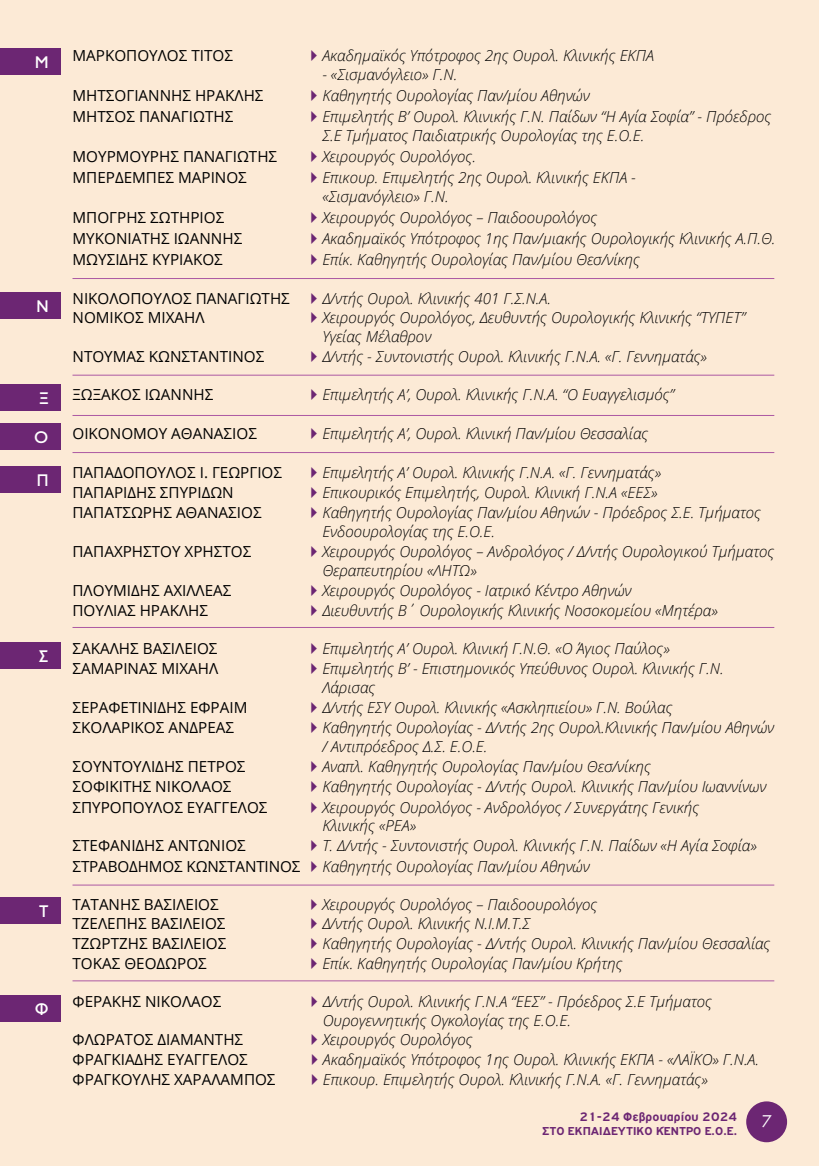
<style>
.page{position:relative;width:819px;height:1166px;background:#fcead6}
.page>*{position:absolute;margin:0;border:0;box-sizing:border-box;transform-origin:0 0}
.t1{font:500 16.97px "PF Transport";color:#fff}
.t2{font:15.75px "PF Futura Neu";color:#fff}
.t3{font:italic 300 15.22px/18.7px "Open Sans";color:#000}
.t4{font:15.22px "Open Sans";color:#000}
.t5{font:700 13.12px "PF Highway Gothic";letter-spacing:.01em;color:#6c2673}
.t6{font:700 12.25px "PF Highway Gothic";letter-spacing:.01em;color:#6c2673}
</style>
<div class="page">
<div style="left:746px;top:1101px;width:41px;height:41px;background:#6c2673;border-radius:50%"></div>
<hr style="left:72px;top:415px;width:702px;height:1px;background:#ac59a3">
<hr style="left:72px;top:375px;width:702px;height:1px;background:#ac59a3">
<hr style="left:72px;top:278px;width:702px;height:1px;background:#ac59a3">
<hr style="left:72px;top:884px;width:702px;height:1px;background:#ac59a3">
<hr style="left:72px;top:452px;width:702px;height:1px;background:#ac59a3">
<hr style="left:72px;top:627px;width:702px;height:1px;background:#ac59a3">
<hr style="left:72px;top:980px;width:702px;height:1px;background:#ac59a3">
<div style="left:0;top:48px;width:60px;height:27px;background:#6c2673"></div>
<div style="left:0;top:293px;width:60px;height:26px;background:#6c2673"></div>
<div style="left:0;top:384px;width:60px;height:26px;background:#6c2673"></div>
<div style="left:0;top:424px;width:60px;height:26px;background:#6c2673"></div>
<div style="left:0;top:467px;width:60px;height:26px;background:#6c2673"></div>
<div style="left:0;top:643px;width:60px;height:26px;background:#6c2673"></div>
<div style="left:0;top:897px;width:60px;height:27px;background:#6c2673"></div>
<div style="left:0;top:995px;width:60px;height:26px;background:#6c2673"></div>
<p class="t1" style="left:35px;top:52px;width:15px">Μ</p>
<p class="t1" style="left:37px;top:297px;width:14px">Ν</p>
<p class="t1" style="left:39px;top:388px;width:11px">Ξ</p>
<p class="t1" style="left:34px;top:428px;width:16px">Ο</p>
<p class="t1" style="left:37px;top:470px;width:13px">Π</p>
<p class="t1" style="left:39px;top:647px;width:11px">Σ</p>
<p class="t1" style="left:39px;top:901px;width:11px">Τ</p>
<p class="t1" style="left:35px;top:999px;width:15px">Φ</p>
<p class="t4" style="left:72px;top:45px;width:162px">ΜΑΡΚΌΠΟΥΛΟΣ ΤΊΤΟΣ</p>
<p class="t3" style="left:322px;top:46px;width:333px">Ακαδημαϊκός Υπότροφος 2ης Ουρολ. Κλινικής ΕΚΠΑ</p>
<p class="t3" style="left:322px;top:65px;width:136px">- «Σισμανόγλειο» Γ.Ν.</p>
<p class="t4" style="left:72px;top:85px;width:192px">ΜΗΤΣΟΓΙΆΝΝΗΣ ΗΡΑΚΛΉΣ</p>
<p class="t3" style="left:322px;top:86px;width:269px">Καθηγητής Ουρολογίας Παν/μίου Αθηνών</p>
<p class="t4" style="left:72px;top:106px;width:162px">ΜΉΤΣΟΣ ΠΑΝΑΓΙΏΤΗΣ</p>
<p class="t3" style="left:322px;top:107px;width:450px">Επιμελητής Β’ Ουρολ. Κλινικής Γ.Ν. Παίδων “Η Αγία Σοφία” - Πρόεδρος<br>Σ.Ε Τμήματος Παιδιατρικής Ουρολογίας της Ε.Ο.Ε.</p>
<p class="t4" style="left:72px;top:146px;width:206px">ΜΟΥΡΜΟΎΡΗΣ ΠΑΝΑΓΙΏΤΗΣ</p>
<p class="t3" style="left:322px;top:147px;width:155px">Χειρουργός Ουρολόγος.</p>
<p class="t4" style="left:72px;top:167px;width:176px">ΜΠΕΡΔΕΜΠΈΣ ΜΑΡΊ ΝΟΣ</p>
<p class="t3" style="left:322px;top:168px;width:315px">Επικουρ. Επιμελητής 2ης Ουρολ. Κλινικής ΕΚΠΑ - «Σισμανόγλειο» Γ.Ν.</p>
<p class="t4" style="left:72px;top:207px;width:153px">ΜΠΌΓΡΗΣ ΣΩΤΉ ΡΙΟΣ</p>
<p class="t3" style="left:322px;top:208px;width:276px">Χειρουργός Ουρολόγος – Παιδοουρολόγος</p>
<p class="t4" style="left:72px;top:228px;width:171px">ΜΥΚΟΝΙΆΤΗΣ ΙΩΆΝΝΗΣ</p>
<p class="t3" style="left:322px;top:229px;width:454px">Ακαδημαϊκός Υπότροφος 1ης Παν/μιακής Ουρολογικής Κλινικής Α.Π.Θ.</p>
<p class="t4" style="left:72px;top:249px;width:152px">ΜΩΥΣΊΔΗΣ ΚΥΡΙΆΚΟΣ</p>
<p class="t3" style="left:322px;top:250px;width:319px">Επίκ. Καθηγητής Ουρολογίας Παν/μίου Θεσ/νίκης</p>
<p class="t4" style="left:72px;top:288px;width:219px">ΝΙΚΟΛΌΠΟΥΛΟΣ ΠΑΝΑΓΙΏΤΗΣ</p>
<p class="t3" style="left:322px;top:288px;width:230px">Δ/ντής Ουρολ. Κλινικής 401 Γ.Σ.Ν.Α.</p>
<p class="t4" style="left:72px;top:307px;width:133px">ΝΟΜΙΚΌΣ ΜΙΧΑΉΛ</p>
<p class="t3" style="left:322px;top:308px;width:424px">Χειρουργός Ουρολόγος, Δευθυντής Ουρολογικής Κλινικής “ΤΥΠΕΤ”<br>Υγείας Μέλαθρον</p>
<p class="t4" style="left:72px;top:346px;width:193px">ΝΤΟΎΜΑΣ ΚΩΝΣΤΑΝΤΊ ΝΟΣ</p>
<p class="t3" style="left:322px;top:346px;width:386px">Δ/ντής - Συντονιστής Ουρολ. Κλινικής Γ.Ν.Α. «Γ. Γεννηματάς»</p>
<p class="t4" style="left:72px;top:384px;width:142px">ΞΩΞΆΚΟΣ ΙΩΆΝΝΗΣ</p>
<p class="t3" style="left:322px;top:385px;width:353px">Επιμελητής Α’, Ουρολ. Κλινικής Γ.Ν.Α. “Ο Ευαγγελισμός”</p>
<p class="t4" style="left:72px;top:423px;width:186px">ΟΙΚΟΝΟΜΟΥ ΑΘΑΝΑΣΙΟΣ</p>
<p class="t3" style="left:322px;top:424px;width:327px">Επιμελητής Α’, Ουρολ. Κλινική Παν/μίου Θεσσαλίας</p>
<p class="t4" style="left:72px;top:462px;width:211px">ΠΑΠΑΔΌΠΟΥΛΟΣ Ι. ΓΕΏΡΓΙΟΣ</p>
<p class="t3" style="left:322px;top:462px;width:340px">Επιμελητής Α’ Ουρολ. Κλινικής Γ.Ν.Α. «Γ. Γεννηματάς»</p>
<p class="t4" style="left:72px;top:482px;width:163px">ΠΑΠΑΡΊΔΗΣ ΣΠΥΡΊΔΩΝ</p>
<p class="t3" style="left:322px;top:482px;width:336px">Επικουρικός Επιμελητής, Ουρολ. Κλινική Γ.Ν.Α «ΕΕΣ»</p>
<p class="t4" style="left:72px;top:502px;width:191px">ΠΑΠΑΤΣΏΡΗΣ ΑΘΑΝΆΣΙΟΣ</p>
<p class="t3" style="left:322px;top:502px;width:440px">Καθηγητής Ουρολογίας Παν/μίου Αθηνών - Πρόεδρος Σ.Ε. Τμήματος<br>Ενδοουρολογίας της Ε.Ο.Ε.</p>
<p class="t4" style="left:72px;top:541px;width:180px">ΠΑΠΑΧΡΉ ΣΤΟΥ ΧΡΉ ΣΤΟΣ</p>
<p class="t3" style="left:322px;top:541px;width:453px">Χειρουργός Ουρολόγος – Ανδρολόγος / Δ/ντής Ουρολογικού Τμήματος<br>Θεραπευτηρίου «ΛΗΤΩ»</p>
<p class="t4" style="left:72px;top:580px;width:160px">ΠΛΟΥΜΊΔΗΣ ΑΧΙΛΛΈΑΣ</p>
<p class="t3" style="left:322px;top:580px;width:310px">Χειρουργός Ουρολόγος - Ιατρικό Κέντρο Αθηνών</p>
<p class="t4" style="left:72px;top:600px;width:137px">ΠΟΎΛΙΑΣ ΗΡΑΚΛΉ Σ</p>
<p class="t3" style="left:322px;top:600px;width:397px">Διευθυντής Β΄ Ουρολογικής Κλινικής Νοσοκομείου «Μητέρα»</p>
<p class="t4" style="left:72px;top:638px;width:147px">ΣΑΚΑΛΉ Σ ΒΑΣΊΛΕΙΟΣ</p>
<p class="t3" style="left:322px;top:639px;width:349px">Επιμελητής Α’ Ουρολ. Κλινική Γ.Ν.Θ. «Ο Άγιος Παύλος»</p>
<p class="t4" style="left:72px;top:658px;width:147px">ΣΑΜΑΡΊ ΝΑΣ ΜΙΧΑΉΛ</p>
<p class="t3" style="left:322px;top:659px;width:403px">Επιμελητής Β’ - Επιστημονικός Υπεύθυνος Ουρολ. Κλινικής Γ.Ν.<br>Λάρισας</p>
<p class="t4" style="left:72px;top:697px;width:176px">ΣΕΡΑΦΕΤΙΝΊΔΗΣ ΕΦΡΑΊ Μ</p>
<p class="t3" style="left:322px;top:698px;width:352px">Δ/ντής ΕΣΥ Ουρολ. Κλινικής «Ασκληπιείου» Γ.Ν. Βούλας</p>
<p class="t4" style="left:72px;top:717px;width:163px">ΣΚΟΛΑΡΊ ΚΟΣ ΑΝΔΡΈΑΣ</p>
<p class="t3" style="left:322px;top:718px;width:453px">Καθηγητής Ουρολογίας - Δ/ντής 2ης Ουρολ.Κλινικής Παν/μίου Αθηνών / Αντιπρόεδρος Δ.Σ. Ε.Ο.Ε.</p>
<p class="t4" style="left:72px;top:756px;width:174px">ΣΟΥΝΤΟΥΛΊΔΗΣ ΠΈΤΡΟΣ</p>
<p class="t3" style="left:322px;top:757px;width:330px">Αναπλ. Καθηγητής Ουρολογίας Παν/μίου Θεσ/νίκης</p>
<p class="t4" style="left:72px;top:776px;width:160px">ΣΟΦΙΚΊΤΗΣ ΝΙΚΌΛΑΟΣ</p>
<p class="t3" style="left:322px;top:777px;width:445px">Καθηγητής Ουρολογίας - Δ/ντής Ουρολ. Κλινικής Παν/μίου Ιωαννίνων</p>
<p class="t4" style="left:72px;top:796px;width:197px">ΣΠΥΡΌΠΟΥΛΟΣ ΕΥΆΓΓΕΛΟΣ</p>
<p class="t3" style="left:322px;top:797px;width:378px">Χειρουργός Ουρολόγος - Ανδρολόγος / Συνεργάτης Γενικής<br>Κλινικής «ΡΕΑ»</p>
<p class="t4" style="left:72px;top:835px;width:175px">ΣΤΕΦΑΝΊΔΗΣ ΑΝΤΏΝΙΟΣ</p>
<p class="t3" style="left:322px;top:836px;width:436px">Τ. Δ/ντής - Συντονιστής Ουρολ. Κλινικής Γ.Ν. Παίδων «Η Αγία Σοφία»</p>
<p class="t4" style="left:72px;top:855px;width:229px">ΣΤΡΑΒΟΔΉ ΜΟΣ ΚΩΝΣΤΑΝΤΊ ΝΟΣ</p>
<p class="t3" style="left:322px;top:856px;width:269px">Καθηγητής Ουρολογίας Παν/μίου Αθηνών</p>
<p class="t4" style="left:72px;top:894px;width:148px">ΤΑΤΆΝΗΣ ΒΑΣΊΛΕΙΟΣ</p>
<p class="t3" style="left:322px;top:894px;width:276px">Χειρουργός Ουρολόγος – Παιδοουρολόγος</p>
<p class="t4" style="left:72px;top:913px;width:154px">ΤΖΕΛΈ ΠΗΣ ΒΑΣΊΛΕΙΟΣ</p>
<p class="t3" style="left:322px;top:914px;width:209px">Δ/ντής Ουρολ. Κλινικής Ν.Ι.Μ.Τ.Σ</p>
<p class="t4" style="left:72px;top:933px;width:155px">ΤΖΏΡΤΖΗΣ ΒΑΣΊΛΕΙΟΣ</p>
<p class="t3" style="left:322px;top:933px;width:449px">Καθηγητής Ουρολογίας - Δ/ντής Ουρολ. Κλινικής Παν/μίου Θεσσαλίας</p>
<p class="t4" style="left:72px;top:953px;width:136px">ΤΌΚΑΣ ΘΕΌΔΩΡΟΣ</p>
<p class="t3" style="left:322px;top:953px;width:302px">Επίκ. Καθηγητής Ουρολογίας Παν/μίου Κρήτης</p>
<p class="t4" style="left:72px;top:991px;width:150px">ΦΕΡΆΚΗΣ ΝΙΚΌΛΑΟΣ</p>
<p class="t3" style="left:322px;top:991px;width:390px">Δ/ντής Ουρολ. Κλινικής Γ.Ν.Α “ΕΕΣ” - Πρόεδρος Σ.Ε Τμήματος<br>Ουρογεννητικής Ογκολογίας της Ε.Ο.Ε.</p>
<p class="t4" style="left:72px;top:1029px;width:172px">ΦΛΩΡΆΤΟΣ ΔΙΑΜΑΝΤΉ Σ</p>
<p class="t3" style="left:322px;top:1030px;width:151px">Χειρουργός Ουρολόγος</p>
<p class="t4" style="left:72px;top:1049px;width:177px">ΦΡΑΓΚΙΆΔΗΣ ΕΥΆΓΓΕΛΟΣ</p>
<p class="t3" style="left:323px;top:1049px;width:438px">Ακαδημαϊκός Υπότροφος 1ης Ουρολ. Κλινικής ΕΚΠΑ - «ΛΑΪΚΟ» Γ.Ν.Α.</p>
<p class="t4" style="left:72px;top:1068px;width:204px">ΦΡΑΓΚΟΎΛΗΣ ΧΑΡΆΛΑΜΠΟΣ</p>
<p class="t3" style="left:323px;top:1069px;width:386px">Επικουρ. Επιμελητής Ουρολ. Κλινικής Γ.Ν.Α. «Γ. Γεννηματάς»</p>
<p class="t5" style="left:579px;top:1109px;width:159px">21-24 Φεβρουαρίου 2024</p>
<p class="t6" style="left:542px;top:1124px;width:196px">ΣΤΟ ΕΚΠΑΙΔΕΥΤΙΚΟ ΚΈΝΤΡΟ Ε.Ο.Ε.</p>
<p class="t2" style="left:761px;top:1111px;width:11px">7</p>
</div>
